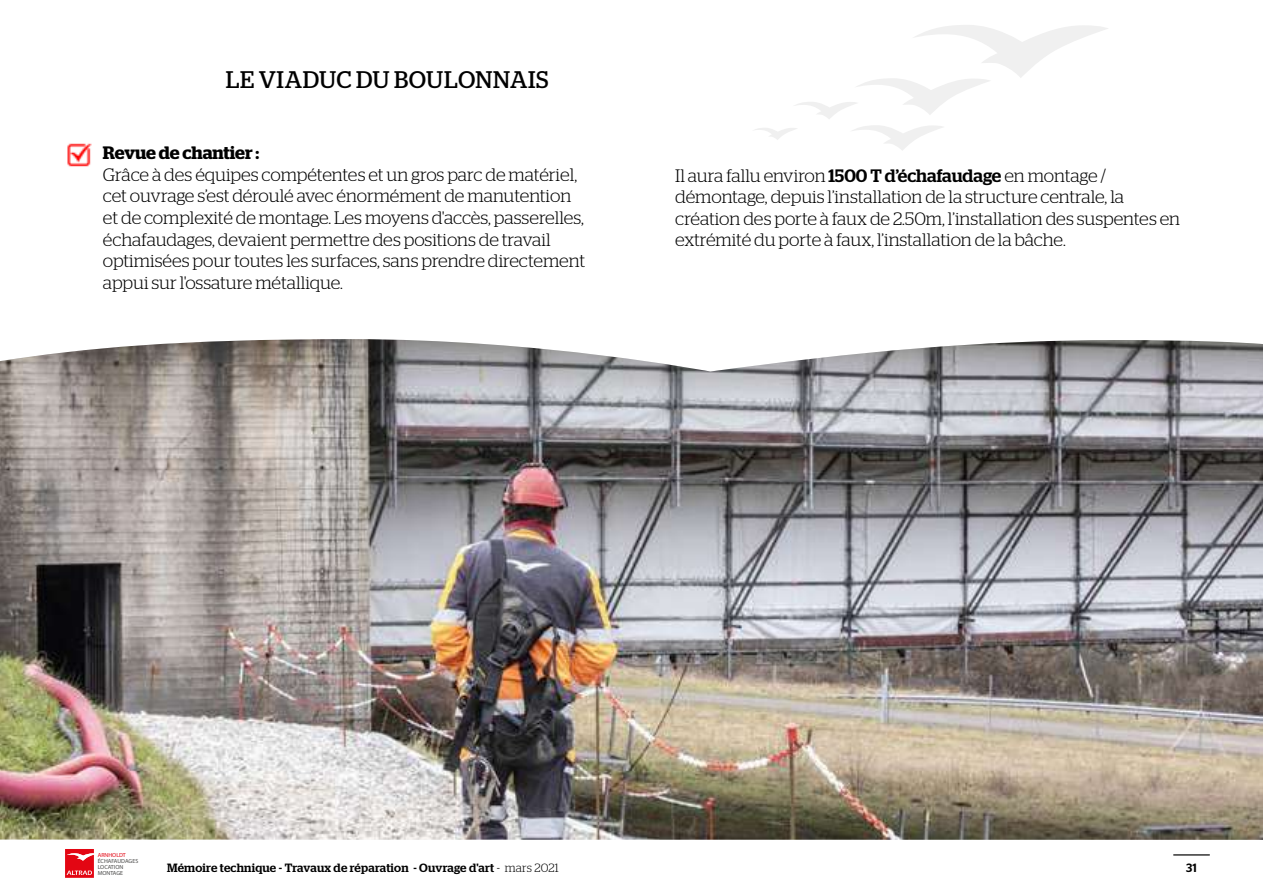
<style>
.page{position:relative;width:1263px;height:893px;background:#fff}
.page>*{position:absolute;margin:0;border:0;box-sizing:border-box;transform-origin:0 0}
.t1{font:24px "Stag";letter-spacing:.02em;color:#000}
.t2{font:300 18px/21.6px "Stag";letter-spacing:-.005em;color:#000}
.t3{font:600 18px "Stag";letter-spacing:-.005em;color:#000}
.t4{font:500 12px "Stag";letter-spacing:.015em;color:#000}
.t5{font:500 12px "Stag Sans";color:#000}
.t6{font:5.85px/6.1px "Exo";color:#4a4a49}
.t7{font:5.85px "Exo";color:#e30613}
.s1{font-weight:500}
.s2{font-weight:400;color:#4a4a49}
.s3{font-weight:300}
</style>
<div class="page">
<hr style="left:1174px;top:854px;width:35px;height:1px;background:#000">
<svg style="left:65px;top:849px;width:29px;height:29px"></svg>
<img style="left:0;top:371px;width:1263px;height:469px">
<img style="left:0;top:339px;width:1263px;height:32px">
<img style="left:67px;top:143px;width:25px;height:24px">
<svg style="left:755px;top:25px;width:353px;height:125px"></svg>
<h1 class="t1" style="left:226px;top:66px;width:324px">LE VIADUC DU BOULONNAIS</h1>
<p class="t3" style="left:103px;top:142px;width:158px">Revue de chantier :</p>
<p class="t2" style="left:103px;top:163px;width:484px">Grâce à des équipes compétentes et un gros parc de matériel, cet ouvrage s’est déroulé avec énormément de manutention et de complexité de montage. Les moyens d'accès, passerelles, échafaudages, devaient permettre des positions de travail optimisées pour toutes les surfaces, sans prendre directement appui sur l'ossature métallique.</p>
<p class="t2" style="left:675px;top:164px;width:506px">Il aura fallu environ <span class="s1">1500 T d’échafaudage</span> en montage / démontage, depuis l’installation de la structure centrale, la création des porte à faux de 2.50m, l’installation des suspentes en extrémité du porte à faux, l’installation de la bâche.</p>
<p class="t7" style="left:98px;top:851px;width:30px">ARNHOLDT</p>
<p class="t6" style="left:98px;top:858px;width:42px">ÉCHAFAUDAGES<br>LOCATION<br>MONTAGE</p>
<p class="t4" style="left:167px;top:860px;width:393px">Mémoire technique - Travaux de réparation - Ouvrage d'art <span class="s2">-</span> <span class="s3">mars 2021</span></p>
<p class="t5" style="left:1186px;top:861px;width:12px">31</p>
</div>
